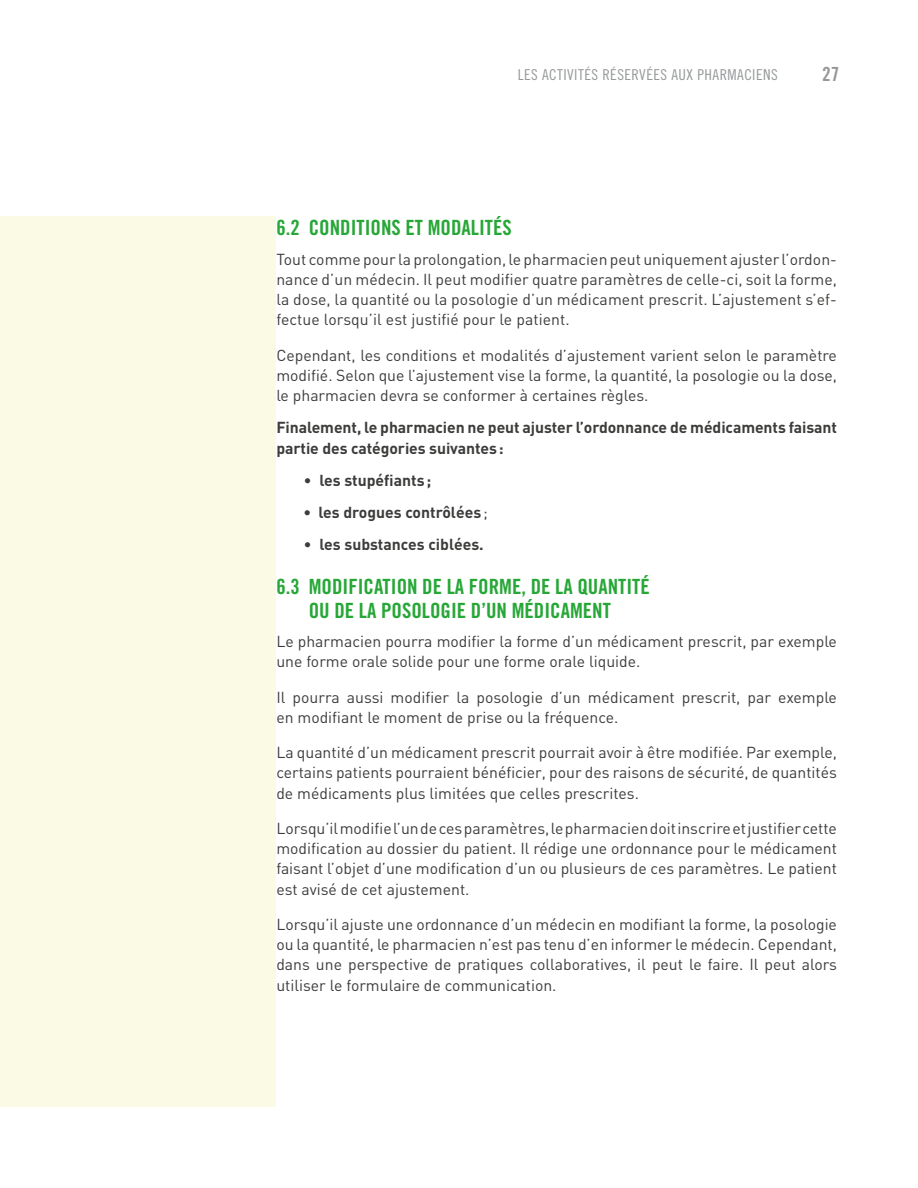
<style>
.page{position:relative;width:918px;height:1188px;background:#fff}
.page>*{position:absolute;margin:0;border:0;box-sizing:border-box;transform-origin:0 0}
.TITRE_DE_NIV_3{font:21px/24px "Trade Gothic Bold Cond Twenty";color:#27a737;text-align:center}
.t1{font:19.5px "Trade Gothic Bold Cond Twenty";color:#959899}
.Texte_gris{font:15.75px/20.2px "DIN";color:#3c3c3b;text-align:justify}
.Texte_gris-2{font:700 15.75px/20.2px "DIN";letter-spacing:-.005em;color:#3c3c3b}
.t2{font:15px "Trade Gothic Cond Eighteen";letter-spacing:.03em;color:#959899}
.s1{font-weight:400}
</style>
<div class="page">
<div style="left:0;top:216px;width:275px;height:891px;background:#fafae5"></div>
<p class="t2" style="left:518px;top:66px;width:262px">LES ACTIVITÉS RÉSERVÉES AUX PHARMACIENS</p>
<p class="t1" style="left:822px;top:62px;width:19px">27</p>
<p class="TITRE_DE_NIV_3" style="left:276px;top:216px;width:237px">6.2 CONDITIONS ET MODALITÉS</p>
<p class="Texte_gris" style="left:276px;top:249px;width:562px">Tout comme pour la prolongation, le pharmacien peut uniquement ajuster l’ordon&shy;nance d’un médecin. Il peut modifier quatre paramètres de celle-ci, soit la forme, la dose, la quantité ou la posologie d’un médicament prescrit. L’ajustement s’ef&shy;fectue lorsqu’il est justifié pour le patient.</p>
<p class="Texte_gris" style="left:276px;top:345px;width:562px">Cependant, les conditions et modalités d’ajustement varient selon le paramètre modifié. Selon que l’ajustement vise la forme, la quantité, la posologie ou la dose, le pharmacien devra se conformer à certaines règles.</p>
<p class="Texte_gris-2" style="left:276px;top:417px;width:562px">Finalement, le pharmacien ne peut ajuster l’ordonnance de médicaments faisant partie des catégories suivantes:</p>
<p class="Texte_gris-2" style="left:303px;top:469px;width:130px"><span class="s1">•</span> les stupéfiants;</p>
<p class="Texte_gris-2" style="left:303px;top:502px;width:186px">• les drogues contrôlées<span class="s1">;</span></p>
<p class="Texte_gris-2" style="left:303px;top:534px;width:182px"><span class="s1">•</span> les substances ciblées.</p>
<p class="TITRE_DE_NIV_3" style="left:276px;top:574px;width:375px">6.3 MODIFICATION DE LA FORME, DE LA QUANTITÉ<br>OU DE LA POSOLOGIE D’UN MÉDICAMENT</p>
<p class="Texte_gris" style="left:276px;top:631px;width:562px">Le pharmacien pourra modifier la forme d’un médicament prescrit, par exemple une forme orale solide pour une forme orale liquide.</p>
<p class="Texte_gris" style="left:276px;top:687px;width:562px">Il pourra aussi modifier la posologie d’un médicament prescrit, par exemple en modifiant le moment de prise ou la fréquence.</p>
<p class="Texte_gris" style="left:276px;top:742px;width:562px">La quantité d’un médicament prescrit pourrait avoir à être modifiée. Par exemple, certains patients pourraient bénéficier, pour des raisons de sécurité, de quantités de médicaments plus limitées que celles prescrites.</p>
<p class="Texte_gris" style="left:276px;top:818px;width:562px">Lorsqu’il modifie l’un de ces paramètres, le pharmacien doit inscrire et justifier cette modification au dossier du patient. Il rédige une ordonnance pour le médicament faisant l’objet d’une modification d’un ou plusieurs de ces paramètres. Le patient est avisé de cet ajustement.</p>
<p class="Texte_gris" style="left:276px;top:914px;width:562px">Lorsqu’il ajuste une ordonnance d’un médecin en modifiant la forme, la posologie ou la quantité, le pharmacien n’est pas tenu d’en informer le médecin. Cependant, dans une perspective de pratiques collaboratives, il peut le faire. Il peut alors utiliser le formulaire de communication.</p>
</div>
